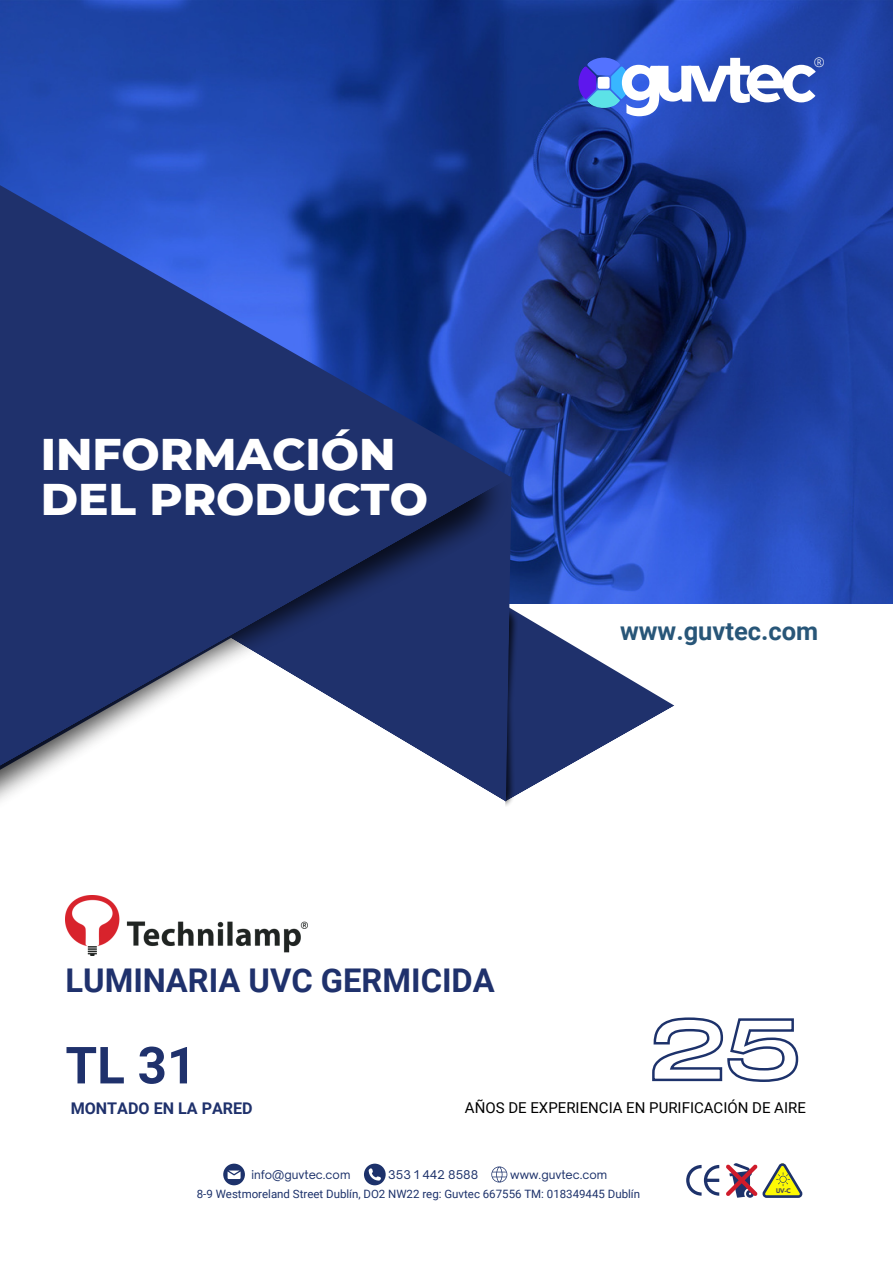
<style>
.page{position:relative;width:893px;height:1264px;background:#fff}
.page>*{position:absolute;margin:0;border:0;box-sizing:border-box;transform-origin:0 0}
.t1{font:700 72px "Kollektif";letter-spacing:-.095em;color:#fff}
.t2{font:700 51.15px "Roboto";color:#1f316c}
.t3{font:800 45.3px/45.3px "Montserrat";color:#fff}
.t4{font:700 32.7px "Roboto";color:#1f316c}
.t5{font:700 25.5px "Roboto";color:#285678}
.t6{font:700 16.05px "Roboto";color:#1f316c}
.t7{font:15px "Roboto";color:#000}
.t8{font:300 13.05px "Open Sans";color:#fff}
.t9{font:11.55px "Roboto";color:#1d326b}
.t10{font:11.55px "Open Sauce One";color:#1d326b}
.t11{font:700 5.7px "League Spartan";color:#4e4e4e}
</style>
<div class="page">
<img style="left:0;top:0;width:892px;height:604px">
<svg style="left:0;top:148px;width:511px;height:329px;background:#203d90"></svg>
<svg style="left:528px;top:618px;width:146px;height:171px"></svg>
<img style="left:0;top:477px;width:528px;height:329px">
<svg style="left:686px;top:1164px;width:33px;height:31px"></svg>
<svg style="left:726px;top:1163px;width:77px;height:34px"></svg>
<svg style="left:364px;top:1163px;width:21px;height:21px"></svg>
<svg style="left:223px;top:1163px;width:21px;height:21px"></svg>
<svg style="left:491px;top:1166px;width:16px;height:16px"></svg>
<svg style="left:568px;top:47px;width:70px;height:70px;background:#345fc8"></svg>
<div style="left:597px;top:77px;width:12px;height:12px;background:#fff;border-radius:2px"></div>
<svg style="left:652px;top:1017px;width:147px;height:65px"></svg>
<img style="left:65px;top:895px;width:242px;height:60px">
<p class="t3" style="left:41px;top:431px;width:389px">INFORMACIÓN<br>DEL PRODUCTO</p>
<p class="t1" style="left:619px;top:43px;width:199px">guvtec</p>
<p class="t8" style="left:813px;top:53px;width:12px">®</p>
<p class="t5" style="left:620px;top:616px;width:200px">www.guvtec.com</p>
<p class="t4" style="left:65px;top:961px;width:431px">LUMINARIA UVC GERMICIDA</p>
<p class="t2" style="left:65px;top:1035px;width:132px">TL 31</p>
<p class="t6" style="left:71px;top:1098px;width:183px">MONTADO EN LA PARED</p>
<p class="t7" style="left:465px;top:1098px;width:342px">AÑOS DE EXPERIENCIA EN PURIFICACIÓN DE AIRE</p>
<p class="t10" style="left:251px;top:1167px;width:100px">info@guvtec.com</p>
<p class="t10" style="left:388px;top:1167px;width:92px">353 1 442 8588</p>
<p class="t10" style="left:510px;top:1167px;width:99px">www.guvtec.com</p>
<p class="t9" style="left:197px;top:1187px;width:445px">8-9 Westmoreland Street Dublín, DO2 NW22 reg: Guvtec 667556 TM: 018349445 Dublín</p>
<p class="t11" style="left:776px;top:1187px;width:16px">UV-C</p>
</div>
